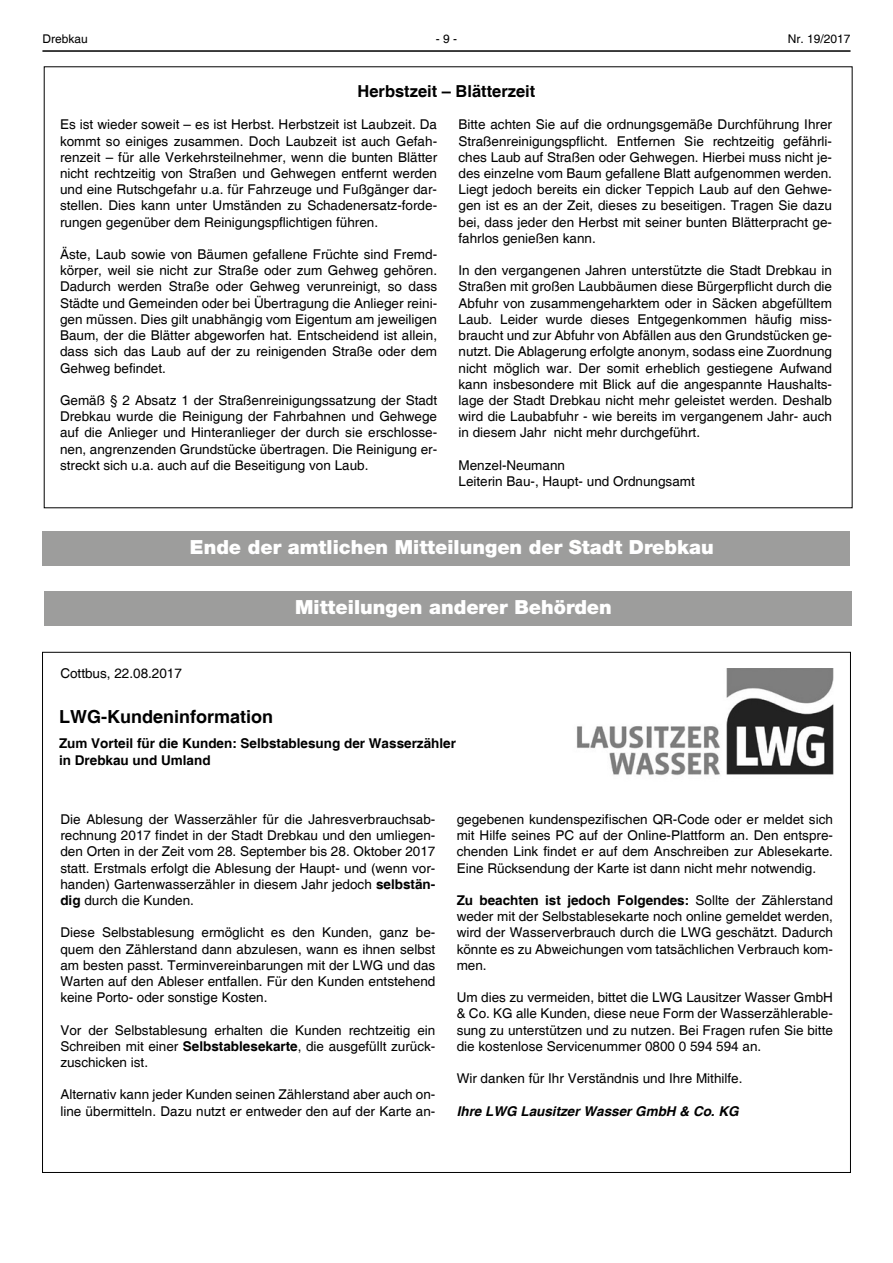
<style>
.page{position:relative;width:893px;height:1263px;background:#fff}
.page>*{position:absolute;margin:0;border:0;box-sizing:border-box;transform-origin:0 0}
.t1{font:900 19.5px "Helvetica Neue LT Pro";color:#fff}
.t2{font:700 18px "Helvetica";color:#000}
.t3{font:700 16.5px "Helvetica";color:#000}
.t4{font:13.5px/16.2px "Helvetica";color:#000;text-align:justify}
.t5{font:700 13.5px/16.2px "Helvetica";color:#000}
.t6{font:italic 700 13.5px "Helvetica";color:#000}
.t7{font:12px "Helvetica";color:#000}
.s1{font-weight:700}
</style>
<div class="page">
<hr style="left:43px;top:51px;width:807px;height:1px;background:#000">
<div style="left:43px;top:531px;width:807px;height:34px;background:#9d9d9c"></div>
<div style="left:44px;top:591px;width:808px;height:34px;background:#9d9d9c"></div>
<img style="left:576px;top:668px;width:257px;height:108px">
<p class="t7" style="left:43px;top:32px;width:47px">Drebkau</p>
<p class="t7" style="left:436px;top:32px;width:23px">- 9 -</p>
<p class="t7" style="left:788px;top:32px;width:64px">Nr. 19/2017</p>
<p class="t3" style="left:357px;top:81px;width:179px">Herbstzeit – Blätterzeit</p>
<p class="t4" style="left:60px;top:117px;width:379px">Es ist wieder soweit – es ist Herbst. Herbstzeit ist Laubzeit. Da kommt so einiges zusammen. Doch Laubzeit ist auch Gefah&shy;renzeit – für alle Verkehrsteilnehmer, wenn die bunten Blätter nicht rechtzeitig von Straßen und Gehwegen entfernt werden und eine Rutschgefahr u.a. für Fahrzeuge und Fußgänger dar&shy;stellen. Dies kann unter Umständen zu Schadenersatz-forde&shy;rungen gegenüber dem Reinigungspflichtigen führen.</p>
<p class="t4" style="left:60px;top:247px;width:379px">Äste, Laub sowie von Bäumen gefallene Früchte sind Fremd&shy;körper, weil sie nicht zur Straße oder zum Gehweg gehören.<br>Dadurch werden Straße oder Gehweg verunreinigt, so dass Städte und Gemeinden oder bei Übertragung die Anlieger reini&shy;gen müssen. Dies gilt unabhängig vom Eigentum am jeweiligen Baum, der die Blätter abgeworfen hat. Entscheidend ist allein, dass sich das Laub auf der zu reinigenden Straße oder dem Gehweg befindet.</p>
<p class="t4" style="left:60px;top:393px;width:379px">Gemäß § 2 Absatz 1 der Straßenreinigungssatzung der Stadt Drebkau wurde die Reinigung der Fahrbahnen und Gehwege auf die Anlieger und Hinteranlieger der durch sie erschlosse&shy;nen, angrenzenden Grundstücke übertragen. Die Reinigung er&shy;streckt sich u.a. auch auf die Beseitigung von Laub.</p>
<p class="t4" style="left:458px;top:117px;width:375px">Bitte achten Sie auf die ordnungsgemäße Durchführung Ihrer Straßenreinigungspflicht. Entfernen Sie rechtzeitig gefährli&shy;ches Laub auf Straßen oder Gehwegen. Hierbei muss nicht je&shy;des einzelne vom Baum gefallene Blatt aufgenommen werden.<br>Liegt jedoch bereits ein dicker Teppich Laub auf den Gehwe&shy;gen ist es an der Zeit, dieses zu beseitigen. Tragen Sie dazu bei, dass jeder den Herbst mit seiner bunten Blätterpracht ge&shy;fahrlos genießen kann.</p>
<p class="t4" style="left:458px;top:263px;width:375px">In den vergangenen Jahren unterstützte die Stadt Drebkau in Straßen mit großen Laubbäumen diese Bürgerpflicht durch die Abfuhr von zusammengeharktem oder in Säcken abgefülltem Laub. Leider wurde dieses Entgegenkommen häufig miss&shy;braucht und zur Abfuhr von Abfällen aus den Grundstücken ge&shy;nutzt. Die Ablagerung erfolgte anonym, sodass eine Zuordnung nicht möglich war. Der somit erheblich gestiegene Aufwand kann insbesondere mit Blick auf die angespannte Haushalts&shy;lage der Stadt Drebkau nicht mehr geleistet werden. Deshalb wird die Laubabfuhr - wie bereits im vergangenem Jahr- auch in diesem Jahr nicht mehr durchgeführt.</p>
<p class="t4" style="left:458px;top:457px;width:238px">Menzel-Neumann<br>Leiterin Bau-, Haupt- und Ordnungsamt</p>
<h1 class="t1" style="left:190px;top:535px;width:525px">Ende der amtlichen Mitteilungen der Stadt Drebkau</h1>
<p class="t4" style="left:60px;top:666px;width:123px">Cottbus, 22.08.2017</p>
<h1 class="t1" style="left:295px;top:595px;width:318px">Mitteilungen anderer Behörden</h1>
<h2 class="t2" style="left:59px;top:705px;width:215px">LWG-Kundeninformation</h2>
<p class="t5" style="left:59px;top:736px;width:398px">Zum Vorteil für die Kunden: Selbstablesung der Wasserzähler in Drebkau und Umland</p>
<p class="t4" style="left:60px;top:811px;width:377px">Die Ablesung der Wasserzähler für die Jahresverbrauchsab&shy;rechnung 2017 findet in der Stadt Drebkau und den umliegen&shy;den Orten in der Zeit vom 28. September bis 28. Oktober 2017 statt. Erstmals erfolgt die Ablesung der Haupt- und (wenn vor&shy;handen) Gartenwasserzähler in diesem Jahr jedoch <span class="s1">selbstän&shy;dig</span> durch die Kunden.</p>
<p class="t4" style="left:60px;top:925px;width:376px">Diese Selbstablesung ermöglicht es den Kunden, ganz be&shy;quem den Zählerstand dann abzulesen, wann es ihnen selbst am besten passt. Terminvereinbarungen mit der LWG und das Warten auf den Ableser entfallen. Für den Kunden entstehend keine Porto- oder sonstige Kosten.</p>
<p class="t4" style="left:60px;top:1022px;width:376px">Vor der Selbstablesung erhalten die Kunden rechtzeitig ein Schreiben mit einer <span class="s1">Selbstablesekarte</span>, die ausgefüllt zurück&shy;zuschicken ist.</p>
<p class="t4" style="left:60px;top:1087px;width:376px">Alternativ kann jeder Kunden seinen Zählerstand aber auch on&shy;line übermitteln. Dazu nutzt er entweder den auf der Karte an-</p>
<p class="t4" style="left:457px;top:811px;width:378px">gegebenen kundenspezifischen QR-Code oder er meldet sich mit Hilfe seines PC auf der Online-Plattform an. Den entspre&shy;chenden Link findet er auf dem Anschreiben zur Ablesekarte.<br>Eine Rücksendung der Karte ist dann nicht mehr notwendig.</p>
<p class="t4" style="left:457px;top:892px;width:378px"><span class="s1">Zu beachten ist jedoch Folgendes:</span> Sollte der Zählerstand weder mit der Selbstablesekarte noch online gemeldet werden, wird der Wasserverbrauch durch die LWG geschätzt. Dadurch könnte es zu Abweichungen vom tatsächlichen Verbrauch kom&shy;men.</p>
<p class="t4" style="left:457px;top:990px;width:378px">Um dies zu vermeiden, bittet die LWG Lausitzer Wasser GmbH &amp; Co. KG alle Kunden, diese neue Form der Wasserzählerable&shy;sung zu unterstützen und zu nutzen. Bei Fragen rufen Sie bitte die kostenlose Servicenummer 0800 0 594 594 an.</p>
<p class="t4" style="left:457px;top:1071px;width:287px">Wir danken für Ihr Verständnis und Ihre Mithilfe.</p>
<p class="t6" style="left:457px;top:1102px;width:284px">Ihre LWG Lausitzer Wasser GmbH &amp; Co. KG</p>
</div>
